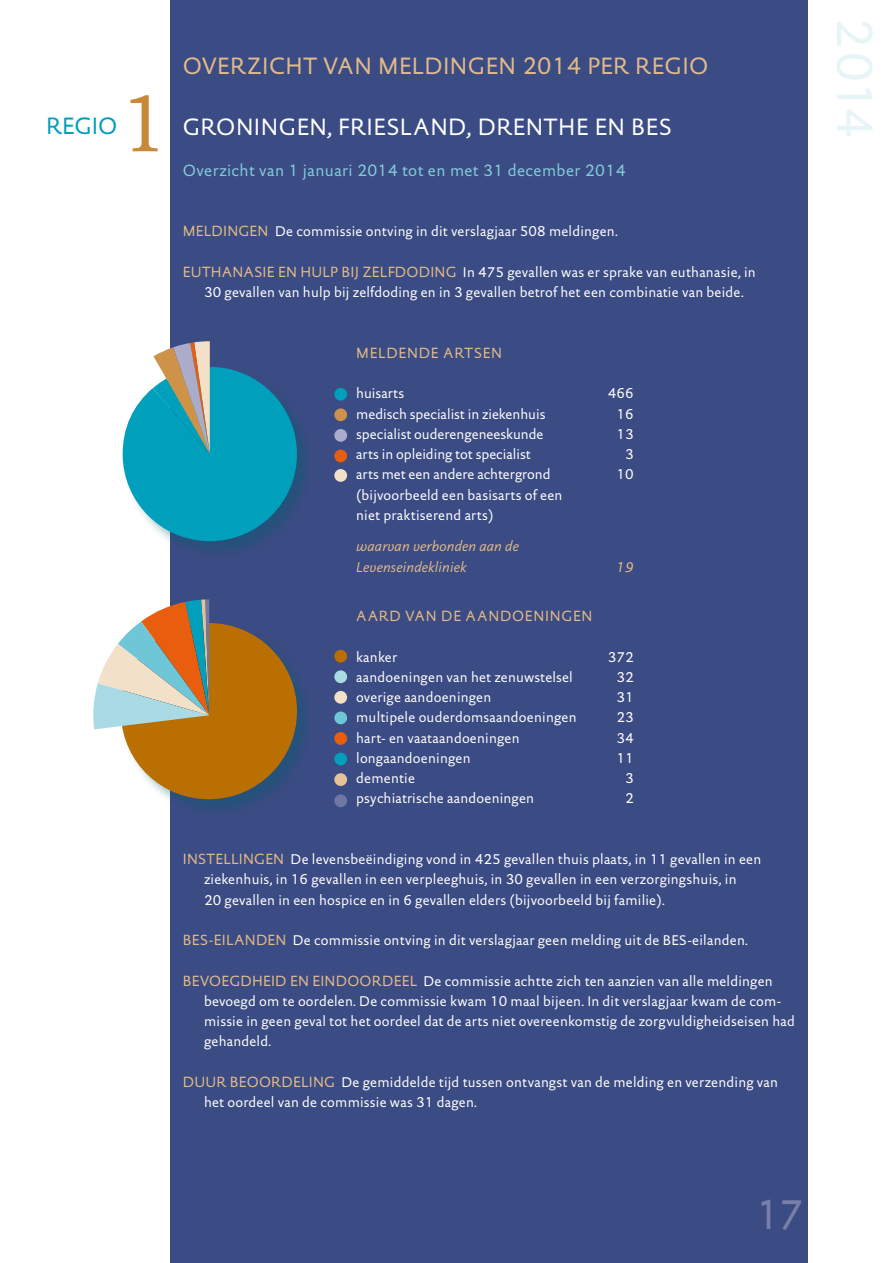
<style>
.page{position:relative;width:893px;height:1263px;background:#fff}
.page>*{position:absolute;margin:0;border:0;box-sizing:border-box;transform-origin:0 0}
.t1{font:81px "DTL Documenta TOT";color:#c88837}
.t2{font:51px "DTL Documenta Sans TOT";color:#e8f5f7}
.t3{font:42px "DTL Documenta Sans TOT";color:#797faa}
.t4{font:24px "DTL Documenta Sans TOT";letter-spacing:.02em;color:#e2ba89}
.t5{font:24px "DTL Documenta Sans TOT";letter-spacing:.02em;color:#fff}
.t6{font:24px "DTL Documenta Sans TOT";color:#009fbb}
.t7{font:16.5px "DTL Documenta Sans TOT";letter-spacing:.025em;color:#83ccda}
.t8{font:15px "DTL Documenta Sans TOT";letter-spacing:.05em;color:#e2ba89}
.t9{font:14.25px/20.2px "DTL Documenta Sans TOT";letter-spacing:.015em;color:#fff}
.t10{font:italic 14.25px/20.2px "DTL Documenta Sans TOT";letter-spacing:.015em;color:#e2ba89}
.s1{font-size:15px;color:#e2ba89}
</style>
<div class="page">
<div style="left:170px;top:0;width:638px;height:1263px;background:#3b4b83"></div>
<div style="left:123px;top:368px;width:191px;height:190px;background:#005f6c;opacity:.35"></div>
<div style="left:121px;top:623px;width:193px;height:193px;background:#005f6c;opacity:.35"></div>
<svg style="left:93px;top:599px;width:204px;height:200px"></svg>
<div style="left:334px;top:650px;width:13px;height:12px;background:#ba6f03;border-radius:50%"></div>
<div style="left:334px;top:670px;width:13px;height:13px;background:#aadbe4;border-radius:50%"></div>
<div style="left:334px;top:691px;width:13px;height:13px;background:#f3e0c9;border-radius:50%"></div>
<div style="left:334px;top:711px;width:13px;height:13px;background:#6fc6d6;border-radius:50%"></div>
<div style="left:334px;top:732px;width:13px;height:13px;background:#e95d0f;border-radius:50%"></div>
<div style="left:334px;top:753px;width:13px;height:12px;background:#009fbb;border-radius:50%"></div>
<div style="left:334px;top:773px;width:13px;height:13px;background:#e5c196;border-radius:50%"></div>
<div style="left:334px;top:794px;width:13px;height:13px;background:#7077a4;border-radius:50%"></div>
<div style="left:334px;top:388px;width:13px;height:13px;background:#009fbb;border-radius:50%"></div>
<div style="left:334px;top:408px;width:13px;height:13px;background:#ce9349;border-radius:50%"></div>
<div style="left:334px;top:429px;width:13px;height:13px;background:#aaacca;border-radius:50%"></div>
<div style="left:334px;top:450px;width:13px;height:12px;background:#e95d0f;border-radius:50%"></div>
<div style="left:334px;top:469px;width:13px;height:13px;background:#f3e0c9;border-radius:50%"></div>
<svg style="left:123px;top:341px;width:174px;height:200px"></svg>
<h3 class="t6" style="left:46px;top:111px;width:73px">Regio</h3>
<h1 class="t1" style="left:120px;top:76px;width:50px">1</h1>
<h3 class="t4" style="left:183px;top:51px;width:527px">Overzicht van meldingen 2014 per regio</h3>
<h3 class="t5" style="left:183px;top:112px;width:476px">Groningen, Friesland, Drenthe en BES</h3>
<p class="t7" style="left:183px;top:160px;width:444px">Overzicht van 1 januari 2014 tot en met 31 december 2014</p>
<p class="t9" style="left:183px;top:221px;width:436px"><span class="s1">M eldingen</span> De commissie ontving in dit verslagjaar 508 meldingen.</p>
<p class="t9" style="left:204px;top:262px;width:553px;text-indent:-21px"><span class="s1">Euthanasie en hulp bij zelfdoding</span> I n 475 gevallen was er sprake van euthanasie, in<br>30 gevallen van hulp bij zelfdoding en in 3 gevallen betrof het een combinatie van beide.</p>
<p class="t8" style="left:356px;top:343px;width:148px">meldende Artsen</p>
<p class="t9" style="left:356px;top:383px;width:49px">huisarts</p>
<p class="t9" style="left:608px;top:383px;width:27px">466</p>
<p class="t9" style="left:356px;top:403px;width:191px">medisch specialist in ziekenhuis</p>
<p class="t9" style="left:616px;top:403px;width:19px">16</p>
<p class="t9" style="left:356px;top:424px;width:189px">specialist ouderengeneeskunde</p>
<p class="t9" style="left:616px;top:424px;width:19px">13</p>
<p class="t9" style="left:356px;top:444px;width:176px">arts in opleiding tot specialist</p>
<p class="t9" style="left:625px;top:444px;width:10px">3</p>
<p class="t9" style="left:356px;top:464px;width:196px">arts met een andere achtergrond</p>
<p class="t9" style="left:616px;top:464px;width:19px">10</p>
<p class="t9" style="left:356px;top:484px;width:208px">(bijvoorbeeld een basisarts of een niet praktiserend arts)</p>
<p class="t10" style="left:356px;top:536px;width:164px">waarvan verbonden aan de<br>Levenseindekliniek</p>
<p class="t10" style="left:616px;top:556px;width:19px">19</p>
<p class="t8" style="left:356px;top:607px;width:238px">aard van de Aandoeningen</p>
<p class="t9" style="left:356px;top:646px;width:42px">kanker</p>
<p class="t9" style="left:608px;top:646px;width:27px">372</p>
<p class="t9" style="left:356px;top:667px;width:218px">aandoeningen van het zenuwstelsel</p>
<p class="t9" style="left:616px;top:667px;width:19px">32</p>
<p class="t9" style="left:356px;top:687px;width:137px">overige aandoeningen</p>
<p class="t9" style="left:616px;top:687px;width:19px">31</p>
<p class="t9" style="left:356px;top:707px;width:222px">multipele ouderdomsaandoeningen</p>
<p class="t9" style="left:616px;top:707px;width:19px">23</p>
<p class="t9" style="left:356px;top:727px;width:165px">hart- en vaataandoeningen</p>
<p class="t9" style="left:616px;top:727px;width:19px">34</p>
<p class="t9" style="left:356px;top:748px;width:116px">longaandoeningen</p>
<p class="t9" style="left:616px;top:748px;width:19px">11</p>
<p class="t9" style="left:356px;top:768px;width:60px">dementie</p>
<p class="t9" style="left:625px;top:768px;width:10px">3</p>
<p class="t9" style="left:356px;top:788px;width:180px">psychiatrische aandoeningen</p>
<p class="t9" style="left:625px;top:788px;width:10px">2</p>
<p class="t9" style="left:204px;top:849px;width:559px;text-indent:-21px"><span class="s1">I nstellingen</span> De levensbeëindiging vond in 425 gevallen thuis plaats, in 11 gevallen in een ziekenhuis, in 16 gevallen in een verpleeghuis, in 30 gevallen in een verzorgingshuis, in<br>20 gevallen in een hospice en in 6 gevallen elders (bijvoorbeeld bij familie).</p>
<p class="t9" style="left:183px;top:930px;width:567px"><span class="s1">BES-eilanden</span> De commissie ontving in dit verslagjaar geen melding uit de BES-eilanden.</p>
<p class="t9" style="left:204px;top:970px;width:592px;text-indent:-21px"><span class="s1">Bevoegdheid en eindoordeel</span> De commissie achtte zich ten aanzien van alle meldingen bevoegd om te oordelen. De commissie kwam 10 maal bijeen. I n dit verslagjaar kwam de com&shy;missie in geen geval tot het oordeel dat de arts niet overeenkomstig de zorgvuldigheidseisen had gehandeld.</p>
<p class="t9" style="left:204px;top:1072px;width:575px;text-indent:-21px"><span class="s1">Duur beoordeling</span> De gemiddelde tijd tussen ontvangst van de melding en verzending van het oordeel van de commissie was 31 dagen.</p>
<h2 class="t2" style="left:885px;top:17px;width:122px;rotate:90deg">2014</h2>
<h3 class="t3" style="left:755px;top:1189px;width:50px">17</h3>
</div>
